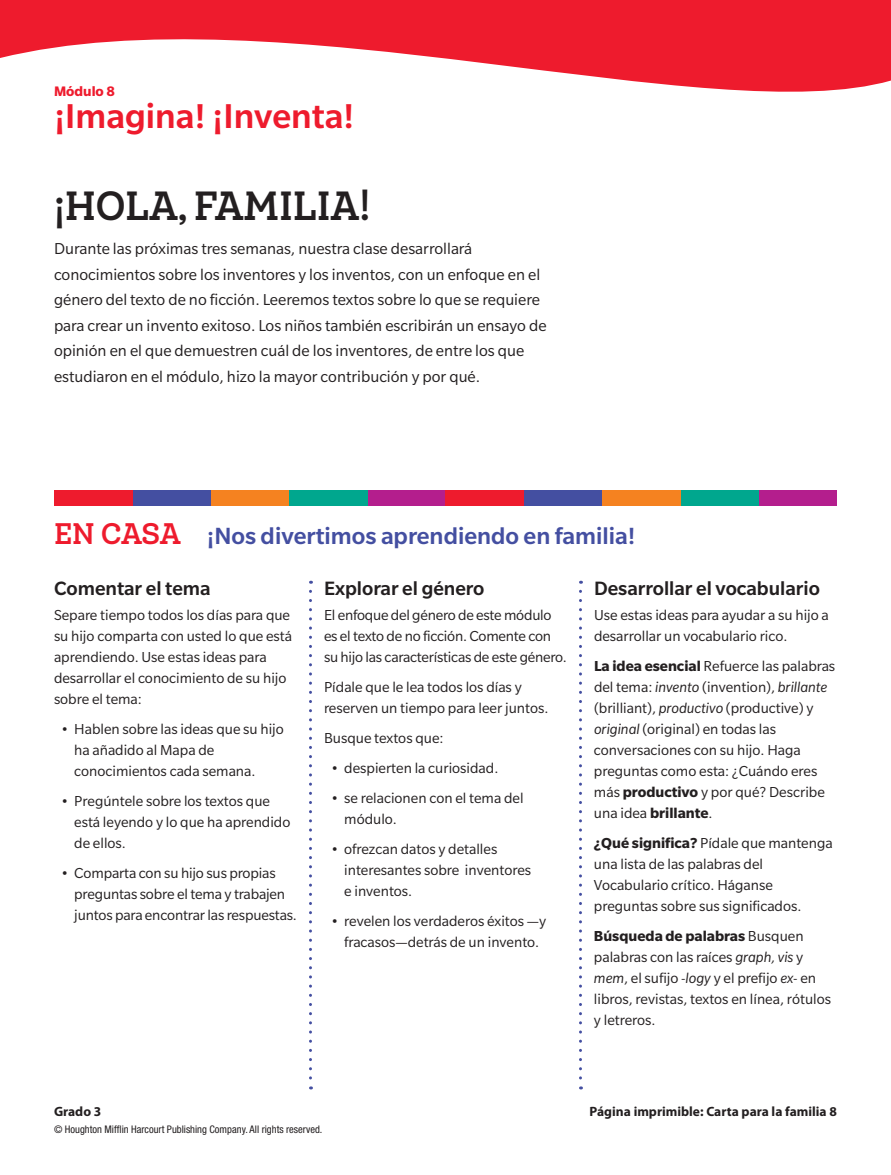
<style>
.page{position:relative;width:891px;height:1175px;background:#fff}
.page>*{position:absolute;margin:0;border:0;box-sizing:border-box;transform-origin:0 0}
.h3_hello_family{font:700 39px "Queulat HMH Cnd";color:#231f20}
.h1_m3{font:500 37.5px "Slate Pro";color:#ee1b2d}
.h4_runin_m3{font:500 25.5px "Slate Pro";color:#444fa1}
.t1{font:500 21px "Slate Pro";color:#231f20}
.p_intro_text{font:17.25px/25.5px "Slate Pro";color:#231f20}
.p_body{font:15.75px/21px "Slate Pro";color:#231f20}
.h2_m3{font:700 15px "Slate Pro";color:#ee1b2d}
.footer_right{font:700 13.5px "Myriad Pro";color:#231f20}
.t2{font:condensed 10.5px "Helvetica Neue LT Std";color:#231f20}
.s1{font-family:"Queulat HMH Cnd";font-weight:700;font-size:28.5px;color:#ee1b2d}
.s2{font-weight:700}
.s3{font-style:italic}
</style>
<div class="page">
<svg style="left:0;top:0;width:891px;height:92px;fill:#ee1b2d"></svg>
<svg style="left:309px;top:591px;width:3px;height:498px"></svg>
<svg style="left:579px;top:591px;width:3px;height:498px"></svg>
<div style="left:759px;top:490px;width:78px;height:16px;background:#b41e8d"></div>
<div style="left:680px;top:490px;width:79px;height:16px;background:#00a78e"></div>
<div style="left:602px;top:490px;width:78px;height:16px;background:#f58220"></div>
<div style="left:367px;top:490px;width:79px;height:16px;background:#b41e8d"></div>
<div style="left:289px;top:490px;width:78px;height:16px;background:#00a78e"></div>
<div style="left:211px;top:490px;width:78px;height:16px;background:#f58220"></div>
<div style="left:132px;top:490px;width:79px;height:16px;background:#444fa1"></div>
<svg style="left:54px;top:490px;width:78px;height:16px"></svg>
<div style="left:524px;top:490px;width:78px;height:16px;background:#444fa1"></div>
<svg style="left:446px;top:490px;width:78px;height:16px"></svg>
<p class="h2_m3" style="left:54px;top:83px;width:63px">Módulo 8</p>
<p class="h1_m3" style="left:54px;top:96px;width:302px">¡Imagina! ¡Inventa!</p>
<p class="h3_hello_family" style="left:54px;top:179px;width:318px">¡HOLA, FAMILIA!</p>
<p class="p_intro_text" style="left:54px;top:236px;width:494px">Durante las próximas tres semanas, nuestra clase desarrollará conocimientos sobre los inventores y los inventos, con un enfoque en el género del texto de no ficción. Leeremos textos sobre lo que se requiere para crear un invento exitoso. Los niños también escribirán un ensayo de opinión en el que demuestren cuál de los inventores, de entre los que estudiaron en el módulo, hizo la mayor contribución y por qué.</p>
<p class="h4_runin_m3" style="left:54px;top:522px;width:583px"><span class="s1">EN CASA</span> ¡Nos divertimos aprendiendo en familia!</p>
<p class="t1" style="left:54px;top:576px;width:158px">Comentar el tema</p>
<p class="p_body" style="left:54px;top:604px;width:240px">Separe tiempo todos los días para que su hijo comparta con usted lo que está aprendiendo. Use estas ideas para desarrollar el conocimiento de su hijo sobre el tema:</p>
<p class="p_body" style="left:74px;top:718px;width:211px;text-indent:-14px">• Hablen sobre las ideas que su hijo ha añadido al Mapa de conocimientos cada semana.</p>
<p class="p_body" style="left:74px;top:790px;width:218px;text-indent:-14px">• Pregúntele sobre los textos que está leyendo y lo que ha aprendido de ellos.</p>
<p class="p_body" style="left:74px;top:862px;width:224px;text-indent:-14px">• Comparta con su hijo sus propias preguntas sobre el tema y trabajen juntos para encontrar las respuestas.</p>
<p class="t1" style="left:324px;top:576px;width:162px">Explorar el género</p>
<p class="p_body" style="left:324px;top:604px;width:245px">El enfoque del género de este módulo es el texto de no ficción. Comente con su hijo las características de este género.</p>
<p class="p_body" style="left:324px;top:676px;width:226px">Pídale que le lea todos los días y reserven un tiempo para leer juntos.</p>
<p class="p_body" style="left:324px;top:727px;width:121px">Busque textos que:</p>
<p class="p_body" style="left:331px;top:757px;width:169px">• despierten la curiosidad.</p>
<p class="p_body" style="left:344px;top:787px;width:181px;text-indent:-14px">• se relacionen con el tema del módulo.</p>
<p class="p_body" style="left:344px;top:838px;width:188px;text-indent:-14px">• ofrezcan datos y detalles interesantes sobre inventores e inventos.</p>
<p class="p_body" style="left:331px;top:910px;width:217px;text-align:center">• revelen los verdaderos éxitos —y fracasos—detrás de un invento.</p>
<p class="t1" style="left:594px;top:576px;width:228px">Desarrollar el vocabulario</p>
<p class="p_body" style="left:594px;top:604px;width:236px">Use estas ideas para ayudar a su hijo a desarrollar un vocabulario rico.</p>
<p class="p_body" style="left:594px;top:655px;width:243px"><span class="s2">La idea esencial</span> Refuerce las palabras del tema: <span class="s3">invento</span> (invention), <span class="s3">brillante </span>(brilliant), <span class="s3">productivo</span> (productive) y <span class="s3">original</span> (original) en todas las conversaciones con su hijo. Haga preguntas como esta: ¿Cuándo eres más <span class="s2">productivo</span> y por qué? Describe una idea <span class="s2">brillante</span>.</p>
<p class="p_body" style="left:594px;top:832px;width:240px"><span class="s2">¿Qué significa?</span> Pídale que mantenga una lista de las palabras del<br>Vocabulario crítico. Háganse preguntas sobre sus significados.</p>
<p class="p_body" style="left:594px;top:925px;width:239px"><span class="s2">Búsqueda de palabras</span> Busquen palabras con las raíces <span class="s3">graph, vis</span> y <span class="s3">mem</span>, el sufijo <span class="s3">-logy</span> y el prefijo <span class="s3">ex-</span> en libros, revistas, textos en línea, rótulos y letreros.</p>
<p class="footer_right" style="left:54px;top:1104px;width:49px">Grado 3</p>
<p class="t2" style="left:54px;top:1123px;width:270px">© Houghton Mifflin Harcourt Publishing Company. All rights reserved.</p>
<p class="footer_right" style="left:590px;top:1104px;width:249px">Página imprimible: Carta para la familia 8</p>
</div>
